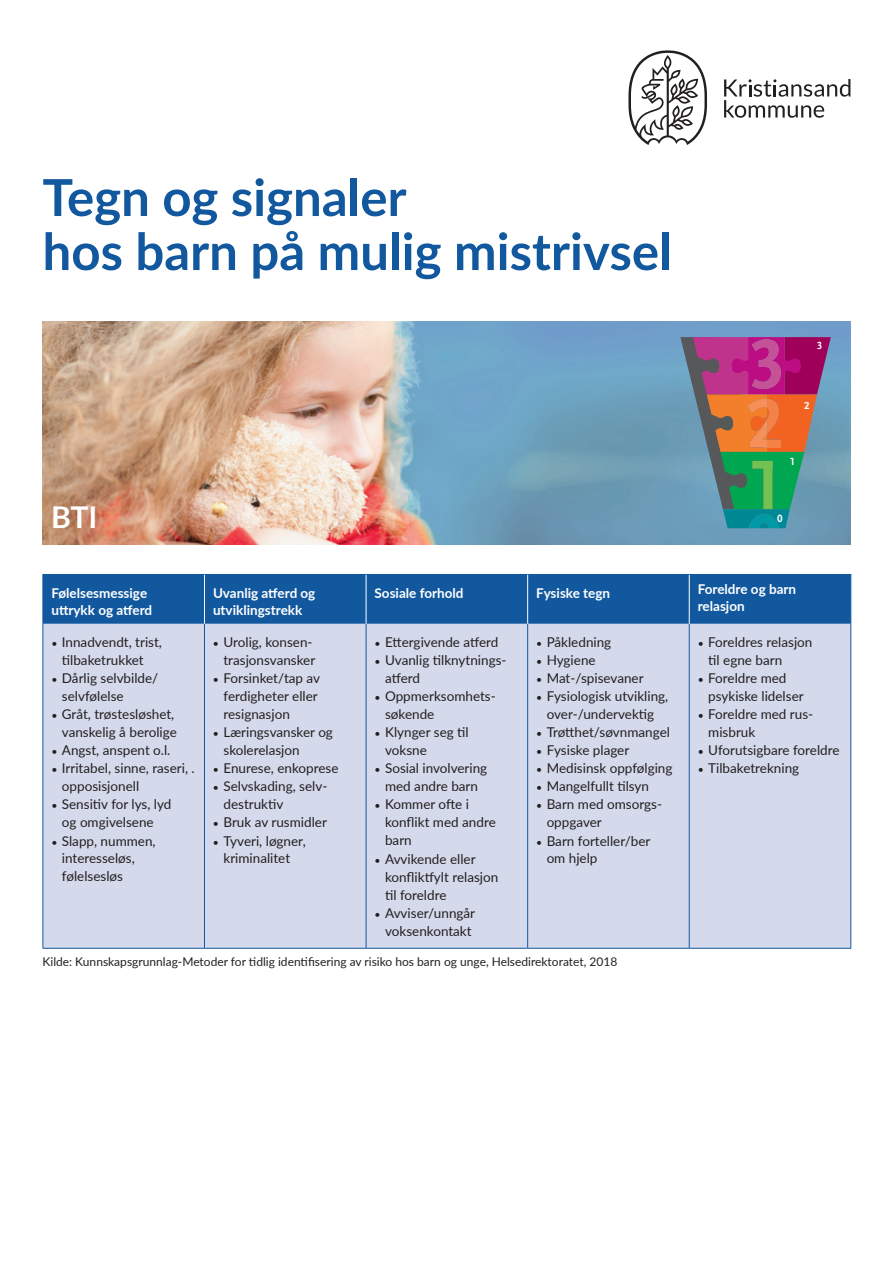
<style>
.page{position:relative;width:893px;height:1263px;background:#fff}
.page>*{position:absolute;margin:0;border:0;box-sizing:border-box;transform-origin:0 0}
.t1{font:700 51px/54px "Lato";color:#12589f}
.t2{font:700 30px "Lato";color:#fff}
.t3{font:13.5px/18px "Lato";color:#231f20}
.t4{font:700 13.5px/17.2px "Lato";color:#fff}
.t5{font:12px "Lato";color:#231f20}
.t6{font:700 10.8px "Scala Sans Offc";color:#fff}
.s1{font-size:10.5px}
</style>
<div class="page">
<svg style="left:724px;top:79px;width:126px;height:39px"></svg>
<svg style="left:628px;top:50px;width:79px;height:95px"></svg>
<img style="left:43px;top:321px;width:807px;height:223px">
<div style="left:44px;top:575px;width:806px;height:49px;background:#12589f"></div>
<div style="left:44px;top:624px;width:806px;height:324px;background:#d4d9eb"></div>
<hr style="left:43px;top:574px;width:161px;height:1px;background:#12589f">
<hr style="left:204px;top:574px;width:162px;height:1px;background:#12589f">
<hr style="left:366px;top:574px;width:162px;height:1px;background:#12589f">
<hr style="left:528px;top:574px;width:161px;height:1px;background:#12589f">
<hr style="left:43px;top:948px;width:161px;height:1px;background:#12589f">
<hr style="left:204px;top:948px;width:162px;height:1px;background:#12589f">
<hr style="left:366px;top:948px;width:162px;height:1px;background:#12589f">
<hr style="left:528px;top:948px;width:161px;height:1px;background:#12589f">
<hr style="left:43px;top:575px;width:1px;height:49px;background:#12589f">
<hr style="left:43px;top:624px;width:1px;height:324px;background:#12589f">
<hr style="left:689px;top:574px;width:162px;height:1px;background:#12589f">
<hr style="left:204px;top:575px;width:1px;height:49px;background:#fff">
<hr style="left:366px;top:575px;width:1px;height:49px;background:#fff">
<hr style="left:527px;top:575px;width:1px;height:49px;background:#fff">
<hr style="left:689px;top:575px;width:1px;height:49px;background:#fff">
<hr style="left:204px;top:624px;width:1px;height:324px;background:#12589f">
<hr style="left:366px;top:624px;width:1px;height:324px;background:#12589f">
<hr style="left:527px;top:624px;width:1px;height:324px;background:#12589f">
<hr style="left:689px;top:624px;width:1px;height:324px;background:#12589f">
<hr style="left:850px;top:624px;width:1px;height:324px;background:#12589f">
<hr style="left:689px;top:948px;width:162px;height:1px;background:#12589f">
<hr style="left:850px;top:575px;width:1px;height:49px;background:#12589f">
<svg style="left:680px;top:337px;width:151px;height:191px;background:#847178"></svg>
<h1 class="t1" style="left:43px;top:168px;width:631px">Tegn og signaler<br>hos barn på mulig mistrivsel</h1>
<h2 class="t2" style="left:51px;top:495px;width:48px">BTI</h2>
<p class="t6" style="left:817px;top:340px;width:7px">3</p>
<p class="t6" style="left:804px;top:399px;width:7px">2</p>
<p class="t6" style="left:790px;top:456px;width:7px">1</p>
<p class="t6" style="left:777px;top:512px;width:7px">0</p>
<p class="t4" style="left:51px;top:584px;width:102px;line-height:16.5px">Følelsesmessige uttrykk og atferd</p>
<p class="t4" style="left:213px;top:584px;width:104px">Uvanlig atferd og utviklingstrekk</p>
<p class="t4" style="left:375px;top:584px;width:91px">Sosiale forhold</p>
<p class="t4" style="left:536px;top:584px;width:76px">Fysiske tegn</p>
<p class="t4" style="left:698px;top:580px;width:100px">Foreldre og barn relasjon</p>
<p class="t3" style="left:51px;top:633px;width:112px;text-align:center"><span class="s1">•</span> Innadvendt, trist, tilbaketrukket</p>
<p class="t3" style="left:62px;top:669px;width:98px;text-indent:-10px"><span class="s1">•</span> Dårlig selvbilde/ selvfølelse</p>
<p class="t3" style="left:51px;top:705px;width:127px;text-align:right"><span class="s1">•</span> Gråt, trøstesløshet, vanskelig å berolige</p>
<p class="t3" style="left:51px;top:741px;width:121px"><span class="s1">•</span> Angst, anspent o.l.</p>
<p class="t3" style="left:62px;top:759px;width:134px;text-indent:-10px"><span class="s1">•</span> Irritabel, sinne, raseri, . opposisjonell</p>
<p class="t3" style="left:51px;top:795px;width:122px;text-align:center"><span class="s1">•</span> Sensitiv for lys, lyd og omgivelsene</p>
<p class="t3" style="left:62px;top:831px;width:95px;text-indent:-10px"><span class="s1">•</span> Slapp, nummen, interesseløs, følelsesløs</p>
<p class="t3" style="left:536px;top:633px;width:77px"><span class="s1">•</span> Påkledning</p>
<p class="t3" style="left:536px;top:651px;width:61px"><span class="s1">•</span> Hygiene</p>
<p class="t3" style="left:536px;top:669px;width:109px"><span class="s1">•</span> Mat-/spisevaner</p>
<p class="t3" style="left:536px;top:687px;width:134px;text-align:center"><span class="s1">•</span> Fysiologisk utvikling, over-/undervektig</p>
<p class="t3" style="left:536px;top:723px;width:135px"><span class="s1">•</span> Trøtthet/søvnmangel</p>
<p class="t3" style="left:536px;top:741px;width:95px"><span class="s1">•</span> Fysiske plager</p>
<p class="t3" style="left:536px;top:759px;width:138px"><span class="s1">•</span> Medisinsk oppfølging</p>
<p class="t3" style="left:536px;top:777px;width:114px"><span class="s1">•</span> Mangelfullt tilsyn</p>
<p class="t3" style="left:547px;top:795px;width:117px;text-indent:-10px"><span class="s1">•</span> Barn med omsorgs&shy;oppgaver</p>
<p class="t3" style="left:547px;top:831px;width:105px;text-indent:-10px"><span class="s1">•</span> Barn forteller/ber om hjelp</p>
<p class="t3" style="left:213px;top:633px;width:104px;text-align:right"><span class="s1">•</span> Urolig, konsen&shy;trasjonsvansker</p>
<p class="t3" style="left:223px;top:669px;width:98px;text-indent:-10px"><span class="s1">•</span> Forsinket/tap av ferdigheter eller resignasjon</p>
<p class="t3" style="left:223px;top:723px;width:111px;text-indent:-10px"><span class="s1">•</span> Læringsvansker og skolerelasjon</p>
<p class="t3" style="left:213px;top:759px;width:127px"><span class="s1">•</span> Enurese, enkoprese</p>
<p class="t3" style="left:223px;top:777px;width:105px;text-indent:-10px"><span class="s1">•</span> Selvskading, selv&shy;destruktiv</p>
<p class="t3" style="left:213px;top:813px;width:115px"><span class="s1">•</span> Bruk av rusmidler</p>
<p class="t3" style="left:213px;top:831px;width:94px;text-align:center"><span class="s1">•</span> Tyveri, løgner, kriminalitet</p>
<p class="t3" style="left:375px;top:633px;width:125px"><span class="s1">•</span> Ettergivende atferd</p>
<p class="t3" style="left:385px;top:651px;width:123px;text-indent:-10px"><span class="s1">•</span> Uvanlig tilknytnings&shy;atferd</p>
<p class="t3" style="left:385px;top:687px;width:112px;text-indent:-10px"><span class="s1">•</span> Oppmerksomhets&shy;søkende</p>
<p class="t3" style="left:385px;top:723px;width:85px;text-indent:-10px"><span class="s1">•</span> Klynger seg til voksne</p>
<p class="t3" style="left:375px;top:759px;width:114px;text-align:center"><span class="s1">•</span> Sosial involvering med andre barn</p>
<p class="t3" style="left:385px;top:795px;width:112px;text-indent:-10px"><span class="s1">•</span> Kommer ofte i konflikt med andre barn</p>
<p class="t3" style="left:385px;top:849px;width:115px;text-indent:-10px"><span class="s1">•</span> Avvikende eller konfliktfylt relasjon til foreldre</p>
<p class="t3" style="left:375px;top:903px;width:102px;text-align:center"><span class="s1">•</span> Avviser/unngår voksenkontakt</p>
<p class="t3" style="left:708px;top:633px;width:106px;text-indent:-10px"><span class="s1">•</span> Foreldres relasjon til egne barn</p>
<p class="t3" style="left:708px;top:669px;width:97px;text-indent:-10px"><span class="s1">•</span> Foreldre med psykiske lidelser</p>
<p class="t3" style="left:708px;top:705px;width:106px;text-indent:-10px"><span class="s1">•</span> Foreldre med rus&shy;misbruk</p>
<p class="t3" style="left:698px;top:741px;width:143px"><span class="s1">•</span> Uforutsigbare foreldre</p>
<p class="t3" style="left:698px;top:759px;width:103px"><span class="s1">•</span> Tilbaketrekning</p>
<p class="t5" style="left:43px;top:953px;width:576px">Kilde: Kunnskapsgrunnlag-Metoder for tidlig identifisering av risiko hos barn og unge, Helsedirektoratet, 2018</p>
</div>
